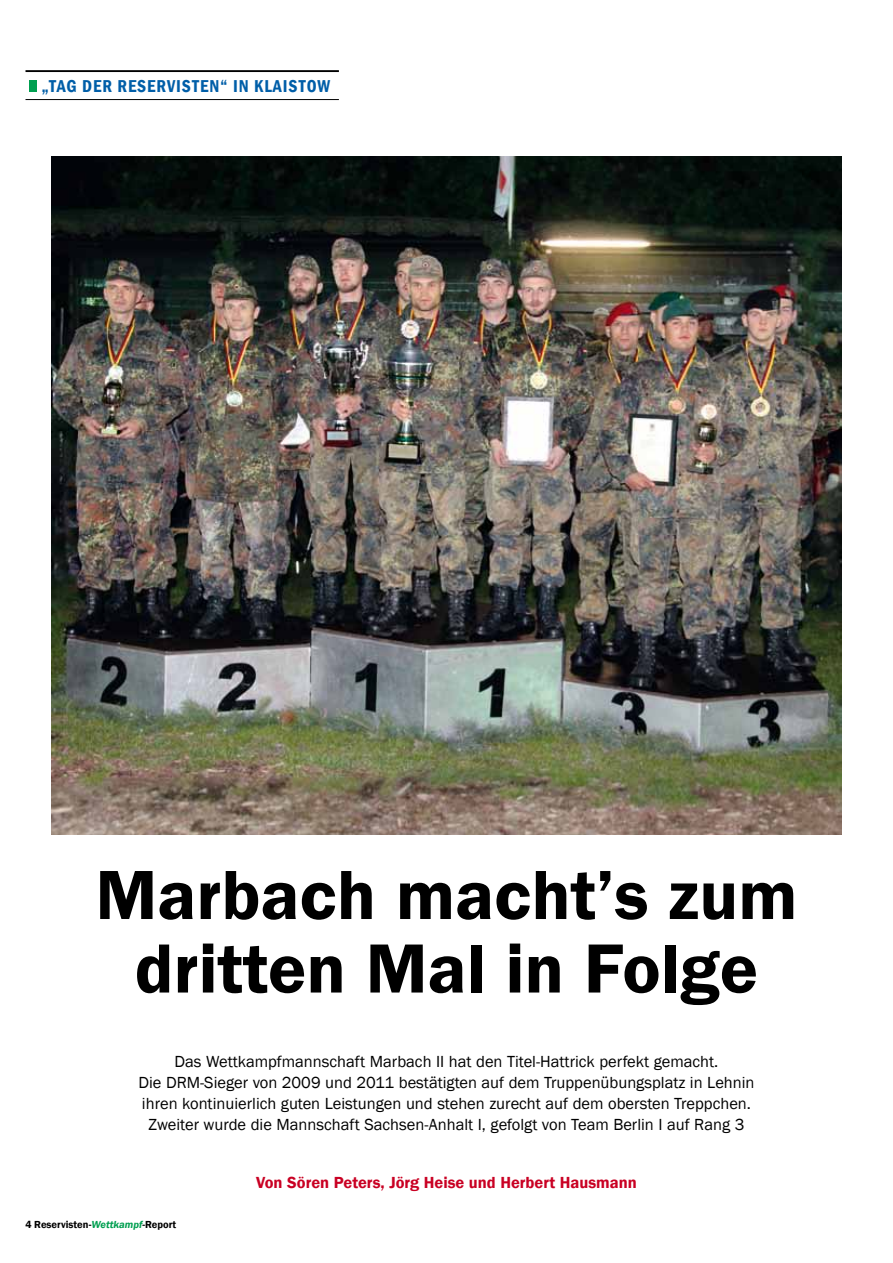
<style>
.page{position:relative;width:893px;height:1263px;background:#fff}
.page>*{position:absolute;margin:0;border:0;box-sizing:border-box;transform-origin:0 0}
.t1{font:600 72px/73.5px "Franklin Gothic";color:#000;text-align:center}
.t2{font:600 condensed 17.7px "Franklin Gothic";letter-spacing:.05em;color:#005ea8}
.t3{font:16.5px/21px "Franklin Gothic";color:#000;text-align:center}
.t4{font:600 16.5px "Franklin Gothic";color:#c90023}
.t5{font:600 10.5px "Franklin Gothic";color:#000}
.s1{font-style:italic;color:#009f50}
</style>
<div class="page">
<hr style="left:26px;top:99px;width:313px;height:1px;background:#000">
<hr style="left:26px;top:70px;width:313px;height:2px;background:#000">
<div style="left:30px;top:80px;width:7px;height:12px;background:#009f50"></div>
<img style="left:51px;top:157px;width:791px;height:678px">
<p class="t2" style="left:41px;top:74px;width:290px">„TAG DER RESERVISTEN“ IN KLAISTOW</p>
<h1 class="t1" style="left:95px;top:859px;width:704px">Marbach macht’s zum dritten Mal in Folge</h1>
<p class="t3" style="left:138px;top:1051px;width:618px">Das Wettkampfmannschaft Marbach II hat den Titel-Hattrick perfekt gemacht.<br>Die DRM-Sieger von 2009 und 2011 bestätigten auf dem Truppenübungsplatz in Lehnin ihren kontinuierlich guten Leistungen und stehen zurecht auf dem obersten Treppchen.<br>Zweiter wurde die Mannschaft Sachsen-Anhalt I, gefolgt von Team Berlin I auf Rang 3</p>
<p class="t5" style="left:26px;top:1218px;width:152px">4 Reservisten-<span class="s1">Wettkampf</span>-Report</p>
<p class="t4" style="left:256px;top:1172px;width:382px">Von Sören Peters, Jörg Heise und Herbert Hausmann</p>
</div>
